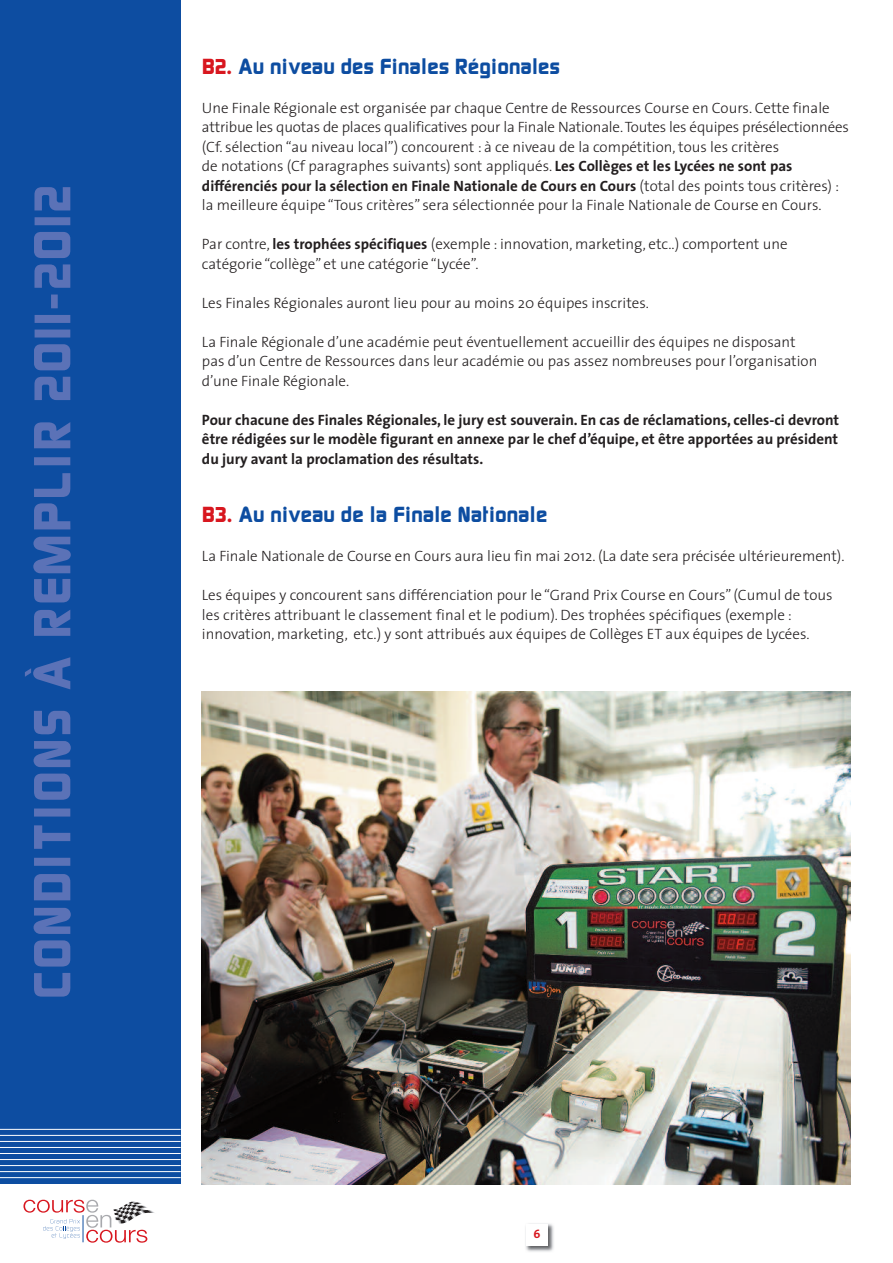
<style>
.page{position:relative;width:893px;height:1263px;background:#fff}
.page>*{position:absolute;margin:0;border:0;box-sizing:border-box;transform-origin:0 0}
.t1{font:800 19.5px "Sol";color:#0d4da1}
.t2{font:300 15px/19.5px "The Sans";color:#231f20}
.t3{font:700 15px/19.5px "The Sans";color:#231f20;text-align:justify}
.t4{font:700 12px "The Sans";color:#d8171f}
.s1{color:#d8171f}
.s2{font-weight:700}
</style>
<div class="page">
<div style="left:0;top:0;width:181px;height:1263px;background:#0d4da1"></div>
<svg style="left:25px;top:579px;width:46px;height:417px"></svg>
<div style="left:0;top:1184px;width:181px;height:79px;background:#fff"></div>
<svg style="left:23px;top:1200px;width:132px;height:43px"></svg>
<img style="left:525px;top:1223px;width:29px;height:29px">
<div style="left:527px;top:1224px;width:21px;height:21px;background:#fff"></div>
<img style="left:202px;top:692px;width:648px;height:492px">
<hr style="left:0;top:1129px;width:181px;height:1px;background:#fff">
<hr style="left:0;top:1135px;width:181px;height:1px;background:#fff">
<hr style="left:0;top:1141px;width:181px;height:1px;background:#fff">
<hr style="left:0;top:1147px;width:181px;height:1px;background:#fff">
<hr style="left:0;top:1153px;width:181px;height:1px;background:#fff">
<hr style="left:0;top:1159px;width:181px;height:1px;background:#fff">
<hr style="left:0;top:1165px;width:181px;height:1px;background:#fff">
<hr style="left:0;top:1171px;width:181px;height:1px;background:#fff">
<hr style="left:0;top:1177px;width:181px;height:1px;background:#fff">
<h1 class="t1" style="left:202px;top:55px;width:360px"><span class="s1">B2.</span> Au niveau des Finales Régionales</h1>
<p class="t2" style="left:202px;top:99px;width:648px">Une Finale Régionale est organisée par chaque Centre de Ressources Course en Cours. Cette finale attribue les quotas de places qualificatives pour la Finale Nationale.Toutes les équipes présélectionnées (Cf. sélection “au niveau local”) concourent : à ce niveau de la compétition, tous les critères<br>de notations (Cf paragraphes suivants) sont appliqués. <span class="s2">Les Collèges et les Lycées ne sont pas différenciés pour la sélection en Finale Nationale de Cours en Cours</span> (total des points tous critères) : la meilleure équipe “Tous critères” sera sélectionnée pour la Finale Nationale de Course en Cours.</p>
<p class="t2" style="left:202px;top:236px;width:587px">Par contre, <span class="s2">les trophées spécifiques</span> (exemple : innovation, marketing, etc..) comportent une catégorie “collège” et une catégorie “Lycée”.</p>
<p class="t2" style="left:202px;top:294px;width:448px">Les Finales Régionales auront lieu pour au moins 20 équipes inscrites.</p>
<p class="t2" style="left:202px;top:333px;width:617px">La Finale Régionale d’une académie peut éventuellement accueillir des équipes ne disposant pas d’un Centre de Ressources dans leur académie ou pas assez nombreuses pour l’organisation d’une Finale Régionale.</p>
<p class="t3" style="left:202px;top:411px;width:639px">Pour chacune des Finales Régionales, le jury est souverain. En cas de réclamations, celles-ci devront être rédigées sur le modèle figurant en annexe par le chef d’équipe, et être apportées au président du jury avant la proclamation des résultats.</p>
<h1 class="t1" style="left:202px;top:504px;width:347px"><span class="s1">B3.</span> Au niveau de la Finale Nationale</h1>
<p class="t2" style="left:202px;top:548px;width:644px">La Finale Nationale de Course en Cours aura lieu fin mai 2012. (La date sera précisée ultérieurement).</p>
<p class="t2" style="left:202px;top:587px;width:632px">Les équipes y concourent sans différenciation pour le “Grand Prix Course en Cours”(Cumul de tous les critères attribuant le classement final et le podium). Des trophées spécifiques (exemple : innovation, marketing, etc.) y sont attribués aux équipes de Collèges ET aux équipes de Lycées.</p>
<p class="t4" style="left:534px;top:1229px;width:8px">6</p>
</div>
